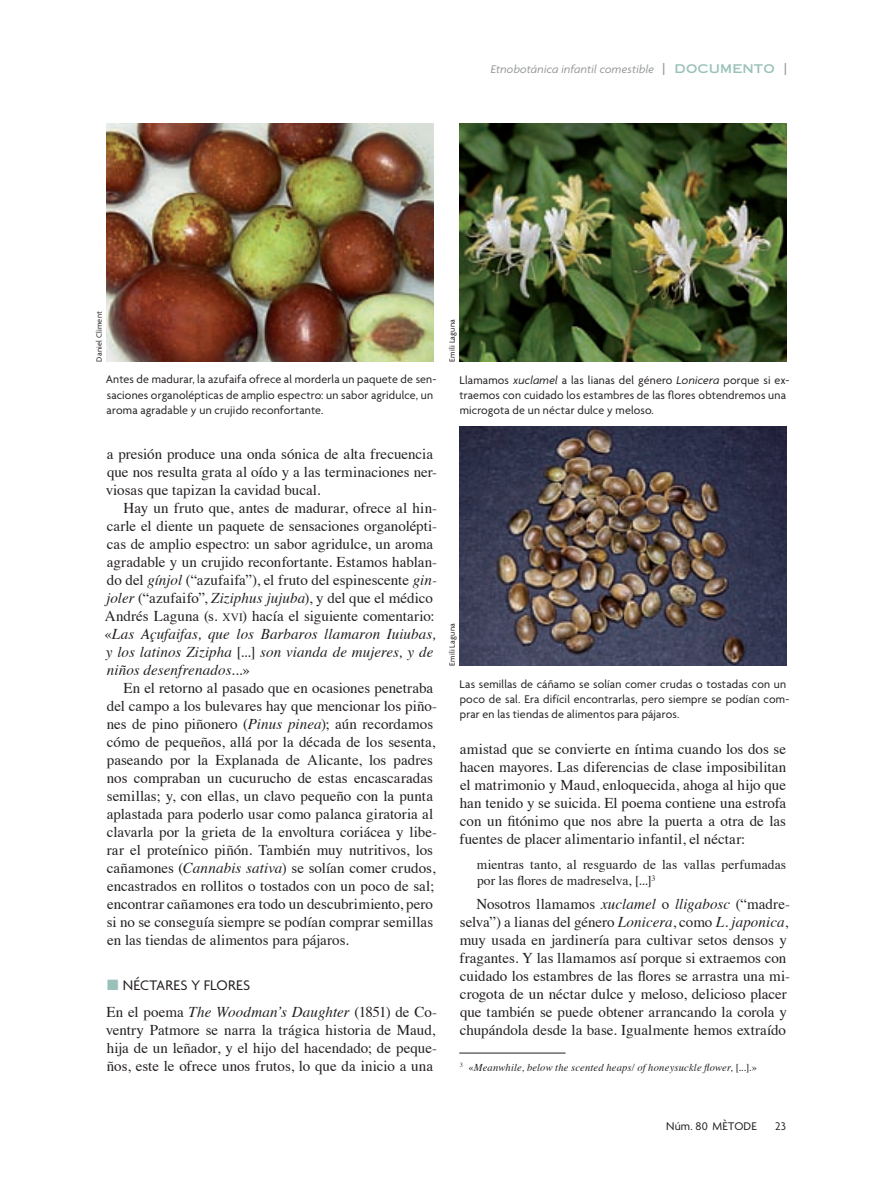
<style>
.page{position:relative;width:893px;height:1191px;background:#fff}
.page>*{position:absolute;margin:0;border:0;box-sizing:border-box;transform-origin:0 0}
.t1{font:15px/18px "Times";color:#231f20}
.t2{font:15px "Agenda";letter-spacing:.015em;color:#231f20}
.t3{font:13.5px/16.5px "Times";letter-spacing:.01em;color:#231f20}
.t4{font:12px/15px "Agenda";letter-spacing:.015em;color:#231f20}
.t5{font:italic 12px "Agenda";letter-spacing:.015em;color:#939598}
.t6{font:italic 10.5px "Times";letter-spacing:.015em;color:#231f20}
.t7{font:8.25px "Agenda";letter-spacing:.02em;color:#231f20}
.s1{font-family:"Copperplate Thirty One AB";font-style:normal}
.s2{font-family:"Copperplate Thirty One AB";font-style:normal;color:#9ac1b9}
.s3{font-style:italic}
.s4{font-size:11.25px}
.s5{color:#9ac1b9}
.s6{font-style:normal}
</style>
<div class="page">
<hr style="left:459px;top:1052px;width:107px;height:1px;background:#231f20">
<img style="left:106px;top:123px;width:328px;height:238px">
<img style="left:459px;top:426px;width:328px;height:239px">
<img style="left:459px;top:123px;width:328px;height:238px">
<p class="t5" style="left:491px;top:65px;width:297px">Etnobotánica infantil comestible <span class="s1">|</span> <span class="s2">DOCUMENTO</span> <span class="s1">|</span></p>
<p class="t7" style="left:96px;top:361px;width:52px;rotate:-90deg">Daniel Climent</p>
<p class="t7" style="left:449px;top:361px;width:44px;rotate:-90deg">Emili Laguna</p>
<p class="t4" style="left:106px;top:373px;width:332px">Antes de madurar, la azufaifa ofrece al morderla un paquete de sen&shy;saciones organolépticas de amplio espectro: un sabor agridulce, un aroma agradable y un crujido reconfortante.</p>
<p class="t4" style="left:459px;top:373px;width:331px">Llamamos <span class="s3">xuclamel</span> a las lianas del género <span class="s3">Lonicera</span> porque si ex&shy;traemos con cuidado los estambres de las flores obtendremos una microgota de un néctar dulce y meloso.</p>
<p class="t1" style="left:106px;top:446px;width:333px">a presión produce una onda sónica de alta frecuencia que nos resulta grata al oído y a las terminaciones ner&shy;viosas que tapizan la cavidad bucal.</p>
<p class="t1" style="left:104px;top:500px;width:334px;text-indent:19px">Hay un fruto que, antes de madurar, ofrece al hin&shy;carle el diente un paquete de sensaciones organolépti&shy;cas de amplio espectro: un sabor agridulce, un aroma agradable y un crujido reconfortante. Estamos hablan&shy;do del <span class="s3">gínjol</span> (“azufaifa”), el fruto del espinescente <span class="s3">gin&shy;joler</span> (“azufaifo”, <span class="s3">Ziziphus jujuba</span>), y del que el médico Andrés Laguna (s. <span class="s4">XVI</span>) hacía el siguiente comentario: «<span class="s3">Las Açufaifas, que los Barbaros llamaron Iuiubas, y los latinos Zizipha</span> [...] <span class="s3">son vianda de mujeres, y de niños desenfrenados...</span>»</p>
<p class="t1" style="left:107px;top:680px;width:332px;text-indent:17px">En el retorno al pasado que en ocasiones penetraba del campo a los bulevares hay que mencionar los piño&shy;nes de pino piñonero (<span class="s3">Pinus pinea</span>); aún recordamos cómo de pequeños, allá por la década de los sesenta, paseando por la Explanada de Alicante, los padres nos compraban un cucurucho de estas encascaradas semillas; y, con ellas, un clavo pequeño con la punta aplastada para poderlo usar como palanca giratoria al clavarla por la grieta de la envoltura coriácea y libe&shy;rar el proteínico piñón. También muy nutritivos, los cañamones (<span class="s3">Cannabis sativa</span>) se solían comer crudos, encastrados en rollitos o tostados con un poco de sal; encontrar cañamones era todo un descubrimiento, pero si no se conseguía siempre se podían comprar semillas en las tiendas de alimentos para pájaros.</p>
<p class="t2" style="left:107px;top:979px;width:145px"><span class="s5">■</span> NÉCTARES Y FLORES</p>
<p class="t1" style="left:106px;top:1004px;width:333px">En el poema <span class="s3">The Woodman’s Daughter</span> (1851) de Co&shy;ventry Patmore se narra la trágica historia de Maud, hija de un leñador, y el hijo del hacendado; de peque&shy;ños, este le ofrece unos frutos, lo que da inicio a una</p>
<p class="t7" style="left:449px;top:665px;width:44px;rotate:-90deg">Emili Laguna</p>
<p class="t4" style="left:460px;top:677px;width:331px">Las semillas de cáñamo se solían comer crudas o tostadas con un poco de sal. Era difícil encontrarlas, pero siempre se podían com&shy;prar en las tiendas de alimentos para pájaros.</p>
<p class="t1" style="left:460px;top:741px;width:328px;text-align:justify">amistad que se convierte en íntima cuando los dos se hacen mayores. Las diferencias de clase imposibilitan el matrimonio y Maud, enloquecida, ahoga al hijo que han tenido y se suicida. El poema contiene una estrofa con un fitónimo que nos abre la puerta a otra de las fuentes de placer alimentario infantil, el néctar:</p>
<p class="t3" style="left:477px;top:857px;width:311px">mientras tanto, al resguardo de las vallas perfumadas por las flores de madreselva, [...]<sup>3</sup></p>
<p class="t1" style="left:460px;top:896px;width:332px;text-indent:17px">Nosotros llamamos <span class="s3">xuclamel</span> o <span class="s3">lligabosc</span> (“madre&shy;selva”) a lianas del género <span class="s3">Lonicera</span>, como <span class="s3">L. japonica</span>, muy usada en jardinería para cultivar setos densos y fragantes. Y las llamamos así porque si extraemos con cuidado los estambres de las flores se arrastra una mi&shy;crogota de un néctar dulce y meloso, delicioso placer que también se puede obtener arrancando la corola y chupándola desde la base. Igualmente hemos extraído</p>
<p class="t6" style="left:460px;top:1063px;width:298px"><sup>3</sup> <span class="s6">«</span>Meanwhile, below the scented heaps/ of honeysuckle flower, <span class="s6">[...].»</span></p>
<p class="t4" style="left:666px;top:1119px;width:92px">Núm. 80 MÈTODE</p>
<p class="t4" style="left:775px;top:1119px;width:12px">23</p>
</div>
